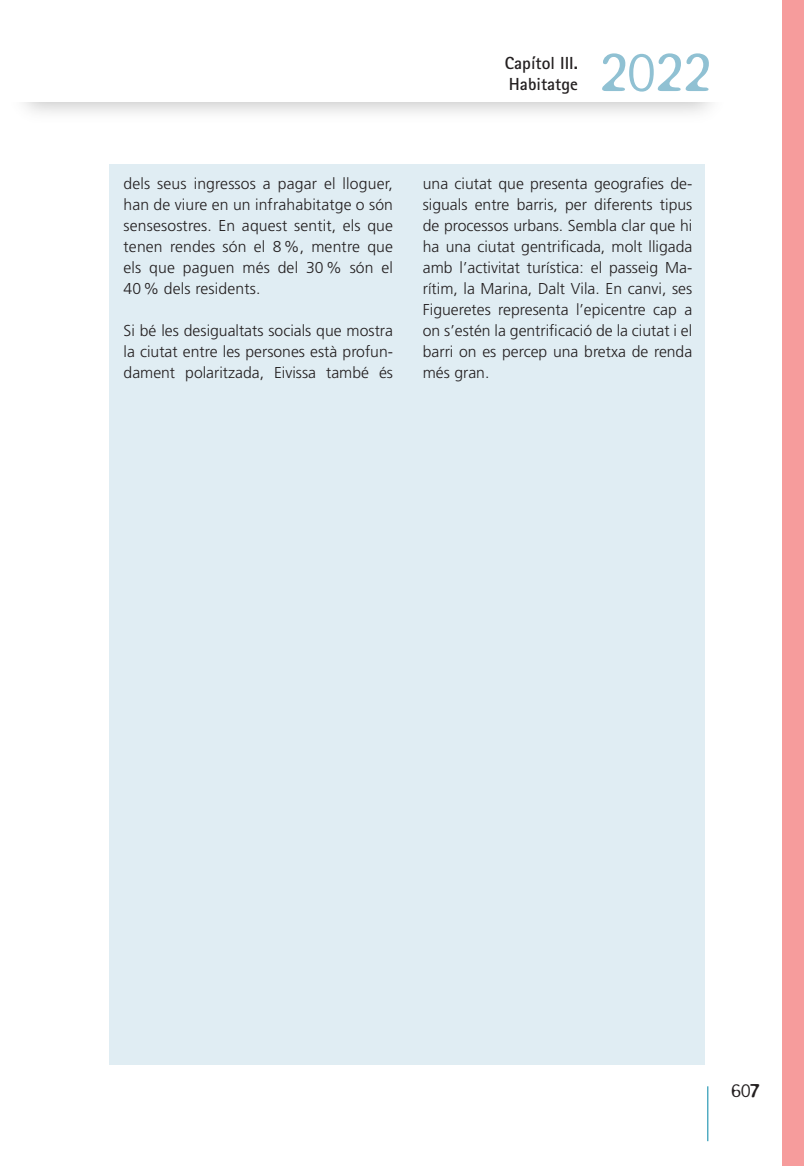
<style>
.page{position:relative;width:804px;height:1166px;background:#fff}
.page>*{position:absolute;margin:0;border:0;box-sizing:border-box;transform-origin:0 0}
.t1{font:300 61.07px "Blur";color:#90c1d3}
.t2{font:300 21px "Blur";color:#231f20}
.t3{font:700 17.5px/21px "Rotis Sans Serif";color:#231f20}
.t4{font:300 15.75px/21px "Frutiger LT Std";color:#231f20;text-align:justify}
</style>
<div class="page">
<hr style="left:707px;top:1086px;width:1px;height:55px;background:#0086a6">
<div style="left:782px;top:0;width:22px;height:1166px;background:#f69c9c"></div>
<div style="left:109px;top:164px;width:595px;height:900px;background:#e0edf3"></div>
<p class="t3" style="left:505px;top:52px;width:75px">Capítol III.<br>Habitatge</p>
<h1 class="t1" style="left:599px;top:38px;width:113px">2022</h1>
<p class="t4" style="left:124px;top:173px;width:271px">dels seus ingressos a pagar el lloguer, han de viure en un infrahabitatge o són sensesostres. En aquest sentit, els que tenen rendes són el 8%, mentre que els que paguen més del 30% són el 40% dels residents.</p>
<p class="t4" style="left:124px;top:320px;width:271px">Si bé les desigualtats socials que mostra la ciutat entre les persones està profun&shy;dament polaritzada, Eivissa també és</p>
<p class="t4" style="left:423px;top:173px;width:271px">una ciutat que presenta geografies de&shy;siguals entre barris, per diferents tipus de processos urbans. Sembla clar que hi ha una ciutat gentrificada, molt lligada amb l’activitat turística: el passeig Ma&shy;rítim, la Marina, Dalt Vila. En canvi, ses Figueretes representa l’epicentre cap a on s’estén la gentrificació de la ciutat i el barri on es percep una bretxa de renda més gran.</p>
<h2 class="t2" style="left:731px;top:1079px;width:30px">607</h2>
</div>
